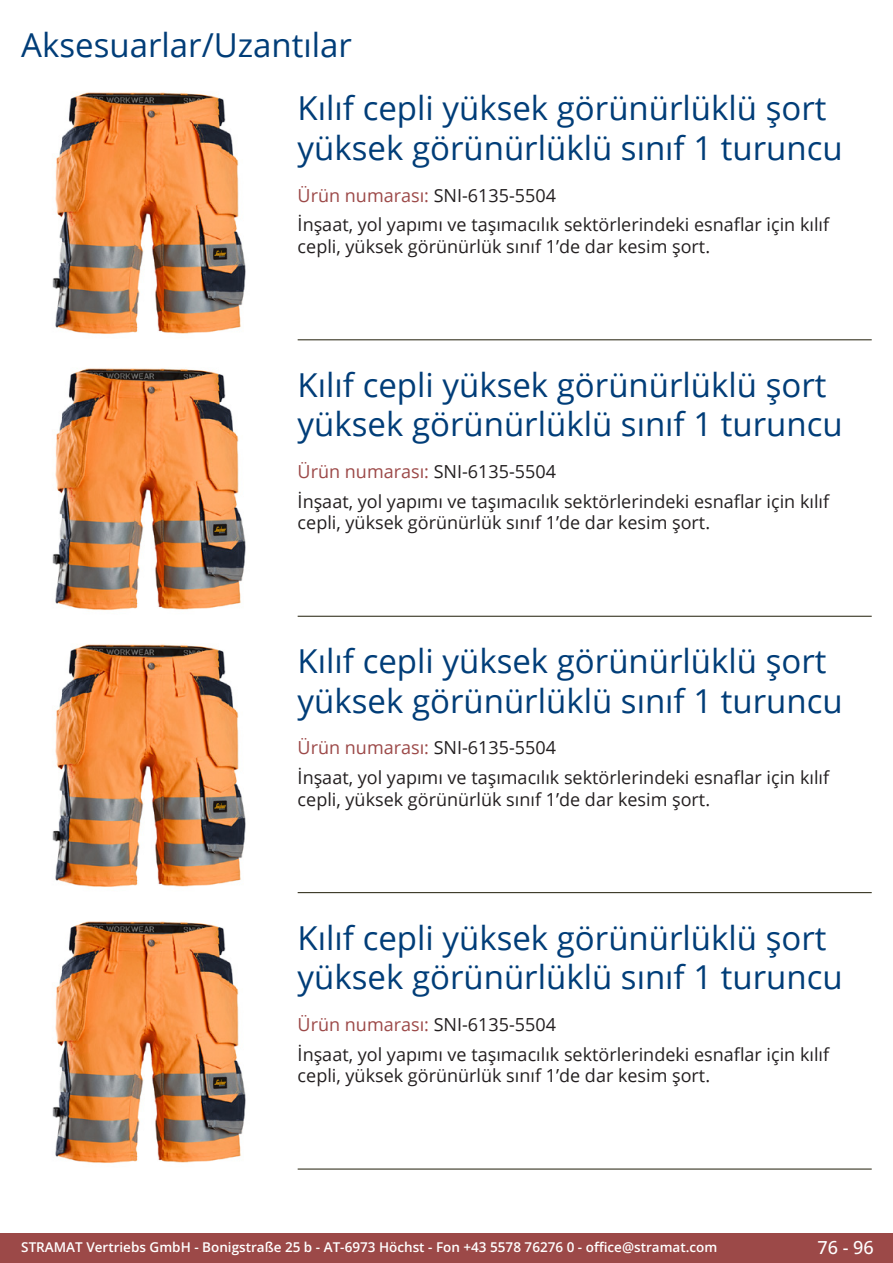
<style>
.page{position:relative;width:893px;height:1263px;background:#fff}
.page>*{position:absolute;margin:0;border:0;box-sizing:border-box;transform-origin:0 0}
.Produkttitel{font:33px/39.6px "Open Sans";color:#003d78}
.RastTitel{font:33px "Open Sans";color:#003d78}
.Beschreibung_Text{font:18px/21.6px "Open Sans";color:#231f20}
.TechDaten_Überschrif{font:18px "Open Sans";color:#9c4948}
.t1{font:500 18px "Open Sans";color:#fff}
.t2{font:600 13.5px "Open Sans";color:#fff}
.s1{color:#231f20}
</style>
<div class="page">
<div style="left:0;top:1233px;width:893px;height:30px;background:#9c4948"></div>
<hr style="left:298px;top:340px;width:574px;height:1px;background:#201d08">
<hr style="left:298px;top:616px;width:574px;height:1px;background:#201d08">
<hr style="left:298px;top:892px;width:574px;height:1px;background:#201d08">
<hr style="left:298px;top:1169px;width:574px;height:1px;background:#201d08">
<img style="left:52px;top:92px;width:194px;height:242px">
<img style="left:52px;top:368px;width:194px;height:242px">
<img style="left:52px;top:644px;width:194px;height:243px">
<img style="left:52px;top:921px;width:194px;height:242px">
<p class="RastTitel" style="left:21px;top:22px;width:332px">Aksesuarlar/Uzantılar</p>
<p class="Produkttitel" style="left:298px;top:88px;width:547px">Kılıf cepli yüksek görünürlüklü şort yüksek görünürlüklü sınıf 1 turuncu</p>
<p class="TechDaten_Überschrif" style="left:298px;top:183px;width:260px">Ürün numarası: <span class="s1">SNI-6135-5504</span></p>
<p class="Beschreibung_Text" style="left:298px;top:214px;width:533px">İnşaat, yol yapımı ve taşımacılık sektörlerindeki esnaflar için kılıf cepli, yüksek görünürlük sınıf 1’de dar kesim şort.</p>
<p class="Produkttitel" style="left:298px;top:364px;width:547px">Kılıf cepli yüksek görünürlüklü şort yüksek görünürlüklü sınıf 1 turuncu</p>
<p class="TechDaten_Überschrif" style="left:298px;top:459px;width:260px">Ürün numarası: <span class="s1">SNI-6135-5504</span></p>
<p class="Beschreibung_Text" style="left:298px;top:490px;width:533px">İnşaat, yol yapımı ve taşımacılık sektörlerindeki esnaflar için kılıf cepli, yüksek görünürlük sınıf 1’de dar kesim şort.</p>
<p class="Produkttitel" style="left:298px;top:640px;width:547px">Kılıf cepli yüksek görünürlüklü şort yüksek görünürlüklü sınıf 1 turuncu</p>
<p class="TechDaten_Überschrif" style="left:298px;top:735px;width:260px">Ürün numarası: <span class="s1">SNI-6135-5504</span></p>
<p class="Beschreibung_Text" style="left:298px;top:766px;width:533px">İnşaat, yol yapımı ve taşımacılık sektörlerindeki esnaflar için kılıf cepli, yüksek görünürlük sınıf 1’de dar kesim şort.</p>
<p class="Produkttitel" style="left:298px;top:917px;width:547px">Kılıf cepli yüksek görünürlüklü şort yüksek görünürlüklü sınıf 1 turuncu</p>
<p class="TechDaten_Überschrif" style="left:298px;top:1012px;width:260px">Ürün numarası: <span class="s1">SNI-6135-5504</span></p>
<p class="Beschreibung_Text" style="left:298px;top:1043px;width:533px">İnşaat, yol yapımı ve taşımacılık sektörlerindeki esnaflar için kılıf cepli, yüksek görünürlük sınıf 1’de dar kesim şort.</p>
<p class="t2" style="left:21px;top:1238px;width:698px">STRAMAT Vertriebs GmbH - Bonigstraße 25 b - AT-6973 Höchst - Fon +43 5578 76276 0 - office@stramat.com</p>
<p class="t1" style="left:817px;top:1234px;width:58px">76 - 96</p>
</div>
